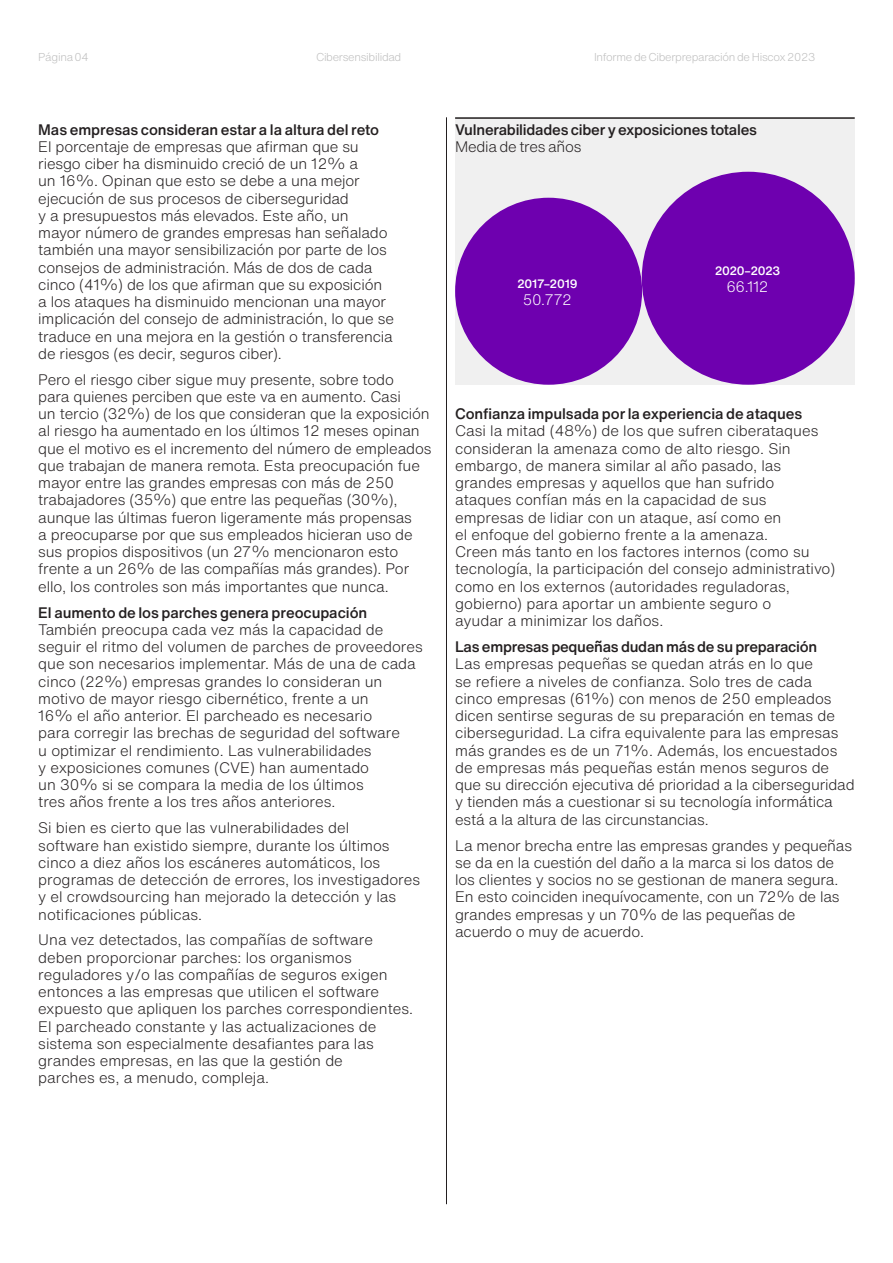
<style>
.page{position:relative;width:893px;height:1263px;background:#fff}
.page>*{position:absolute;margin:0;border:0;box-sizing:border-box;transform-origin:0 0}
._10pt_Body{font:300 15px/17.2px "Helvetica Now Text";color:#231f20}
._10pt_Heading{font:500 15px/17.2px "Helvetica Now Text";letter-spacing:-.005em;color:#231f20}
._10pt_Body-2{font:300 15px "Helvetica Now Text";letter-spacing:-.045em;color:#fff}
._10pt_Body-3{font:500 12px "Helvetica Now Text";letter-spacing:-.04em;color:#fff}
.t1{font:300 11.25px "Helvetica Now Text";letter-spacing:-.025em;color:#bebebe}
.s1{font-weight:300}
</style>
<div class="page">
<div style="left:455px;top:117px;width:400px;height:268px;background:#f0f0f0"></div>
<hr style="left:455px;top:117px;width:400px;height:2px;background:#231f20">
<div style="left:642px;top:172px;width:213px;height:213px;background:#6e00af;border-radius:106px"></div>
<div style="left:455px;top:198px;width:187px;height:187px;background:#6e00af;border-radius:93px"></div>
<hr style="left:446px;top:117px;width:1px;height:1087px;background:#231f20">
<p class="t1" style="left:38px;top:48px;width:52px">Página 04</p>
<p class="t1" style="left:316px;top:48px;width:87px">Cibersensibilidad</p>
<p class="t1" style="left:594px;top:48px;width:223px">Informe de Ciberpreparación de Hiscox 2023</p>
<p class="_10pt_Heading" style="left:38px;top:120px;width:342px">Mas empresas consideran estar a la altura del reto</p>
<p class="_10pt_Body" style="left:38px;top:137px;width:357px">El porcentaje de empresas que afirman que su riesgo ciber ha disminuido creció de un 12% a<br>un 16%. Opinan que esto se debe a una mejor ejecución de sus procesos de ciberseguridad<br>y a presupuestos más elevados. Este año, un mayor número de grandes empresas han señalado también una mayor sensibilización por parte de los consejos de administración. Más de dos de cada cinco (41%) de los que afirman que su exposición a los ataques ha disminuido mencionan una mayor implicación del consejo de administración, lo que se traduce en una mejora en la gestión o transferencia de riesgos (es decir, seguros ciber).</p>
<p class="_10pt_Body" style="left:38px;top:370px;width:395px">Pero el riesgo ciber sigue muy presente, sobre todo<br>para quienes perciben que este va en aumento. Casi<br>un tercio (32%) de los que consideran que la exposición al riesgo ha aumentado en los últimos 12 meses opinan que el motivo es el incremento del número de empleados que trabajan de manera remota. Esta preocupación fue mayor entre las grandes empresas con más de 250 trabajadores (35%) que entre las pequeñas (30%), aunque las últimas fueron ligeramente más propensas<br>a preocuparse por que sus empleados hicieran uso de sus propios dispositivos (un 27% mencionaron esto frente a un 26% de las compañías más grandes). Por ello, los controles son más importantes que nunca.</p>
<p class="_10pt_Heading" style="left:38px;top:603px;width:330px">El aumento de los parches genera preocupación</p>
<p class="_10pt_Body" style="left:38px;top:620px;width:386px">También preocupa cada vez más la capacidad de seguir el ritmo del volumen de parches de proveedores que son necesarios implementar. Más de una de cada cinco (22%) empresas grandes lo consideran un motivo de mayor riesgo cibernético, frente a un<br>16% el año anterior. El parcheado es necesario<br>para corregir las brechas de seguridad del software<br>u optimizar el rendimiento. Las vulnerabilidades<br>y exposiciones comunes (CVE) han aumentado<br>un 30% si se compara la media de los últimos<br>tres años frente a los tres años anteriores.</p>
<p class="_10pt_Body" style="left:38px;top:819px;width:383px">Si bien es cierto que las vulnerabilidades del<br>software han existido siempre, durante los últimos cinco a diez años los escáneres automáticos, los programas de detección de errores, los investigadores y el crowdsourcing han mejorado la detección y las notificaciones públicas.</p>
<p class="_10pt_Body" style="left:38px;top:931px;width:376px">Una vez detectados, las compañías de software deben proporcionar parches: los organismos reguladores y/o las compañías de seguros exigen entonces a las empresas que utilicen el software expuesto que apliquen los parches correspondientes.<br>El parcheado constante y las actualizaciones de sistema son especialmente desafiantes para las grandes empresas, en las que la gestión de<br>parches es, a menudo, compleja.</p>
<p class="_10pt_Heading" style="left:455px;top:120px;width:303px">Vulnerabilidades ciber y exposiciones totales<br><span class="s1">Media de tres años</span></p>
<p class="_10pt_Body-3" style="left:715px;top:262px;width:67px">2020–2023</p>
<p class="_10pt_Body-3" style="left:517px;top:275px;width:62px">2017–2019</p>
<p class="_10pt_Body-2" style="left:726px;top:275px;width:44px">66.112</p>
<p class="_10pt_Body-2" style="left:523px;top:288px;width:50px">50.772</p>
<p class="_10pt_Heading" style="left:455px;top:405px;width:349px">Confianza impulsada por la experiencia de ataques</p>
<p class="_10pt_Body" style="left:455px;top:422px;width:382px">Casi la mitad (48%) de los que sufren ciberataques consideran la amenaza como de alto riesgo. Sin embargo, de manera similar al año pasado, las grandes empresas y aquellos que han sufrido<br>ataques confían más en la capacidad de sus empresas de lidiar con un ataque, así como en<br>el enfoque del gobierno frente a la amenaza.<br>Creen más tanto en los factores internos (como su tecnología, la participación del consejo administrativo) como en los externos (autoridades reguladoras, gobierno) para aportar un ambiente seguro o<br>ayudar a minimizar los daños.</p>
<p class="_10pt_Heading" style="left:455px;top:638px;width:364px">Las empresas pequeñas dudan más de su preparación</p>
<p class="_10pt_Body" style="left:455px;top:655px;width:401px">Las empresas pequeñas se quedan atrás en lo que<br>se refiere a niveles de confianza. Solo tres de cada<br>cinco empresas (61%) con menos de 250 empleados dicen sentirse seguras de su preparación en temas de ciberseguridad. La cifra equivalente para las empresas más grandes es de un 71%. Además, los encuestados de empresas más pequeñas están menos seguros de que su dirección ejecutiva dé prioridad a la ciberseguridad y tienden más a cuestionar si su tecnología informática está a la altura de las circunstancias.</p>
<p class="_10pt_Body" style="left:455px;top:836px;width:399px">La menor brecha entre las empresas grandes y pequeñas se da en la cuestión del daño a la marca si los datos de los clientes y socios no se gestionan de manera segura.<br>En esto coinciden inequívocamente, con un 72% de las grandes empresas y un 70% de las pequeñas de acuerdo o muy de acuerdo.</p>
</div>
